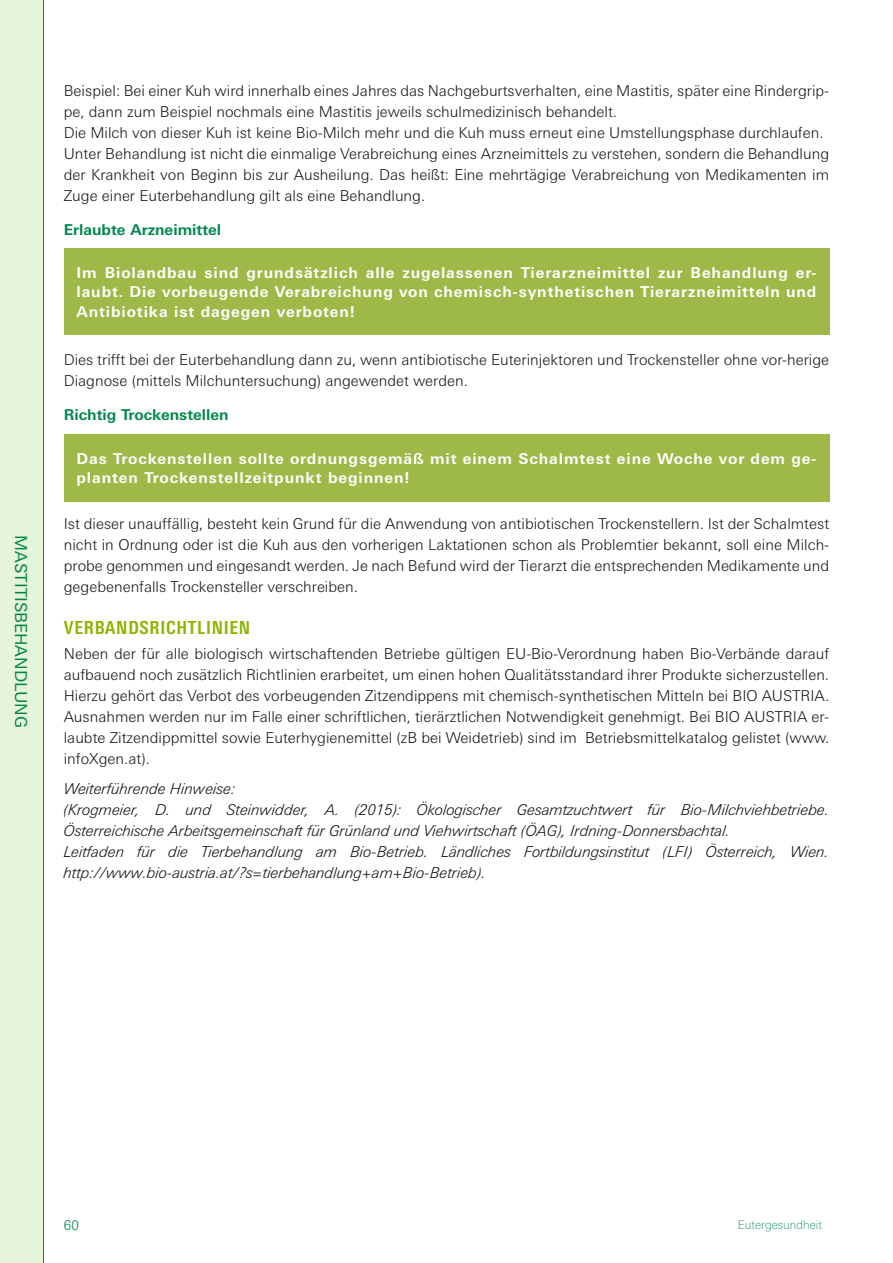
<style>
.page{position:relative;width:893px;height:1263px;background:#fff}
.page>*{position:absolute;margin:0;border:0;box-sizing:border-box;transform-origin:0 0}
.t1{font:700 condensed 18px "Univers Next Pro";letter-spacing:.04em;color:#8db500}
.t2{font:16.5px "Univers Next Pro";letter-spacing:-.005em;color:#00874d}
.t3{font:300 15px/21px "Univers Next Pro";color:#151616}
.t4{font:italic 300 15px/21px "Univers Next Pro";color:#151616}
.t5{font:700 15px/19.5px "Univers Next Pro";letter-spacing:.06em;color:#fff}
.t6{font:700 15px "Univers Next Pro";color:#00874d}
.t7{font:300 13.5px "Univers Next Pro";color:#00874d}
.t8{font:100 12px "Univers Next Pro";color:#00874d}
</style>
<div class="page">
<hr style="left:43px;top:0;width:1px;height:1263px;background:#00874d">
<div style="left:0;top:0;width:43px;height:1263px;background:#e6f4da"></div>
<div style="left:64px;top:434px;width:765px;height:67px;background:#9fb948"></div>
<div style="left:64px;top:248px;width:765px;height:87px;background:#9fb948"></div>
<p class="t2" style="left:30px;top:535px;width:194px;rotate:90deg">MASTITISBEHANDLUNG</p>
<p class="t3" style="left:64px;top:80px;width:767px">Beispiel: Bei einer Kuh wird innerhalb eines Jahres das Nachgeburtsverhalten, eine Mastitis, später eine Rindergrip&shy;pe, dann zum Beispiel nochmals eine Mastitis jeweils schulmedizinisch behandelt.<br>Die Milch von dieser Kuh ist keine Bio-Milch mehr und die Kuh muss erneut eine Umstellungsphase durchlaufen.<br>Unter Behandlung ist nicht die einmalige Verabreichung eines Arzneimittels zu verstehen, sondern die Behandlung der Krankheit von Beginn bis zur Ausheilung. Das heißt: Eine mehrtägige Verabreichung von Medikamenten im Zuge einer Euterbehandlung gilt als eine Behandlung.</p>
<p class="t6" style="left:64px;top:220px;width:159px">Erlaubte Arzneimittel</p>
<p class="t5" style="left:77px;top:262px;width:741px;text-align:justify">Im Biolandbau sind grundsätzlich alle zugelassenen Tierarzneimittel zur Behandlung er&shy;laubt. Die vorbeugende Verabreichung von chemisch-synthetischen Tierarzneimitteln und Antibiotika ist dagegen verboten!</p>
<p class="t3" style="left:64px;top:349px;width:767px">Dies trifft bei der Euterbehandlung dann zu, wenn antibiotische Euterinjektoren und Trockensteller ohne vor-herige<br>Diagnose (mittels Milchuntersuchung) angewendet werden.</p>
<p class="t6" style="left:64px;top:405px;width:166px">Richtig Trockenstellen</p>
<p class="t5" style="left:77px;top:448px;width:741px">Das Trockenstellen sollte ordnungsgemäß mit einem Schalmtest eine Woche vor dem ge&shy;planten Trockenstellzeitpunkt beginnen!</p>
<p class="t3" style="left:64px;top:513px;width:767px;text-align:justify">Ist dieser unauffällig, besteht kein Grund für die Anwendung von antibiotischen Trockenstellern. Ist der Schalmtest nicht in Ordnung oder ist die Kuh aus den vorherigen Laktationen schon als Problemtier bekannt, soll eine Milch&shy;probe genommen und eingesandt werden. Je nach Befund wird der Tierarzt die entsprechenden Medikamente und gegebenenfalls Trockensteller verschreiben.</p>
<p class="t1" style="left:64px;top:617px;width:188px">VERBANDSRICHTLINIEN</p>
<p class="t3" style="left:64px;top:643px;width:767px;text-align:justify">Neben der fü r alle biologisch wirtschaftenden Betriebe gü ltigen EU-Bio-Verordnung haben Bio-Verbände darauf aufbauend noch zusätzlich Richtlinien erarbeitet, um einen hohen Qualitätsstandard ihrer Produkte sicherzustellen.<br>Hierzu gehört das Verbot des vorbeugenden Zitzendippens mit chemisch-synthetischen Mitteln bei BIO AUSTRIA.<br>Ausnahmen werden nur im Falle einer schriftlichen, tierärztlichen Notwendigkeit genehmigt. Bei BIO AUSTRIA er&shy;laubte Zitzendippmittel sowie Euterhygienemittel (zB bei Weidetrieb) sind im Betriebsmittelkatalog gelistet (www. infoXgen.at).</p>
<p class="t4" style="left:64px;top:778px;width:767px">Weiterführende Hinweise:<br>(Krogmeier, D. und Steinwidder, A. (2015): Ökologischer Gesamtzuchtwert für Bio-Milchviehbetriebe.<br>Österreichische Arbeitsgemeinschaft für Grünland und Viehwirtschaft (ÖAG), Irdning-Donnersbachtal.<br>Leitfaden für die Tierbehandlung am Bio-Betrieb. Ländliches Fortbildungsinstitut (LFI) Österreich, Wien. http://www.bio-austria.at/?s=tierbehandlung+am+Bio-Betrieb).</p>
<p class="t7" style="left:64px;top:1217px;width:17px">60</p>
<p class="t8" style="left:738px;top:1218px;width:86px">Eutergesundheit</p>
</div>
